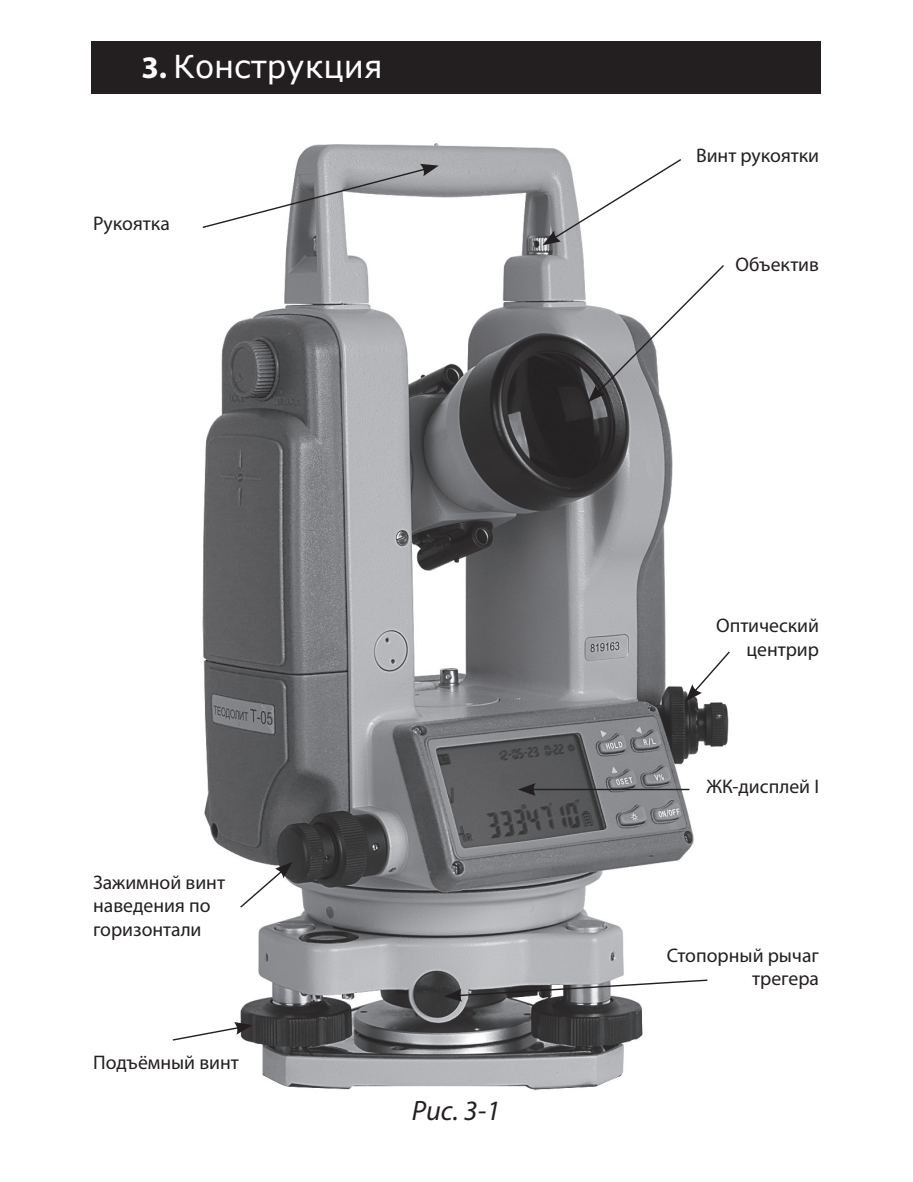
<style>
.page{position:relative;width:913px;height:1182px;background:#fff}
.page>*{position:absolute;margin:0;border:0;box-sizing:border-box;transform-origin:0 0}
.t1{font:31.5px "Verdana";color:#fff}
.t2{font:italic 28.12px "Myriad Pro";color:#231f20}
.t3{font:19.8px/23.6px "Myriad Pro";color:#231f20;text-align:right}
.s1{font-family:"Myriad Pro";font-weight:700}
</style>
<div class="page">
<div style="left:91px;top:41px;width:729px;height:53px;background:#231f20"></div>
<img style="left:202px;top:143px;width:527px;height:948px">
<svg style="left:542px;top:158px;width:140px;height:87px"></svg>
<svg style="left:202px;top:164px;width:236px;height:65px"></svg>
<svg style="left:588px;top:264px;width:137px;height:138px"></svg>
<svg style="left:239px;top:862px;width:53px;height:47px"></svg>
<svg style="left:685px;top:650px;width:45px;height:52px"></svg>
<hr style="left:531px;top:789px;width:158px;height:1px;background:#231f20">
<svg style="left:518px;top:783px;width:17px;height:13px"></svg>
<svg style="left:444px;top:979px;width:264px;height:23px"></svg>
<svg style="left:172px;top:1022px;width:80px;height:20px"></svg>
<h1 class="t1" style="left:141px;top:45px;width:243px"><span class="s1">3.</span> Конструкция</h1>
<p class="t3" style="left:93px;top:211px;width:78px">Рукоятка</p>
<p class="t3" style="left:93px;top:870px;width:133px;text-align:left">Зажимной винт наведения по горизонтали</p>
<p class="t3" style="left:93px;top:1050px;width:147px">Подъёмный винт</p>
<h2 class="t2" style="left:412px;top:1099px;width:90px">Рис. 3-1</h2>
<p class="t3" style="left:696px;top:144px;width:124px">Винт рукоятки</p>
<p class="t3" style="left:735px;top:252px;width:85px">Объектив</p>
<p class="t3" style="left:716px;top:613px;width:104px">Оптический центрир</p>
<p class="t3" style="left:706px;top:775px;width:114px">ЖК-дисплей I</p>
<p class="t3" style="left:666px;top:943px;width:154px">Стопорный рычаг трегера</p>
</div>
